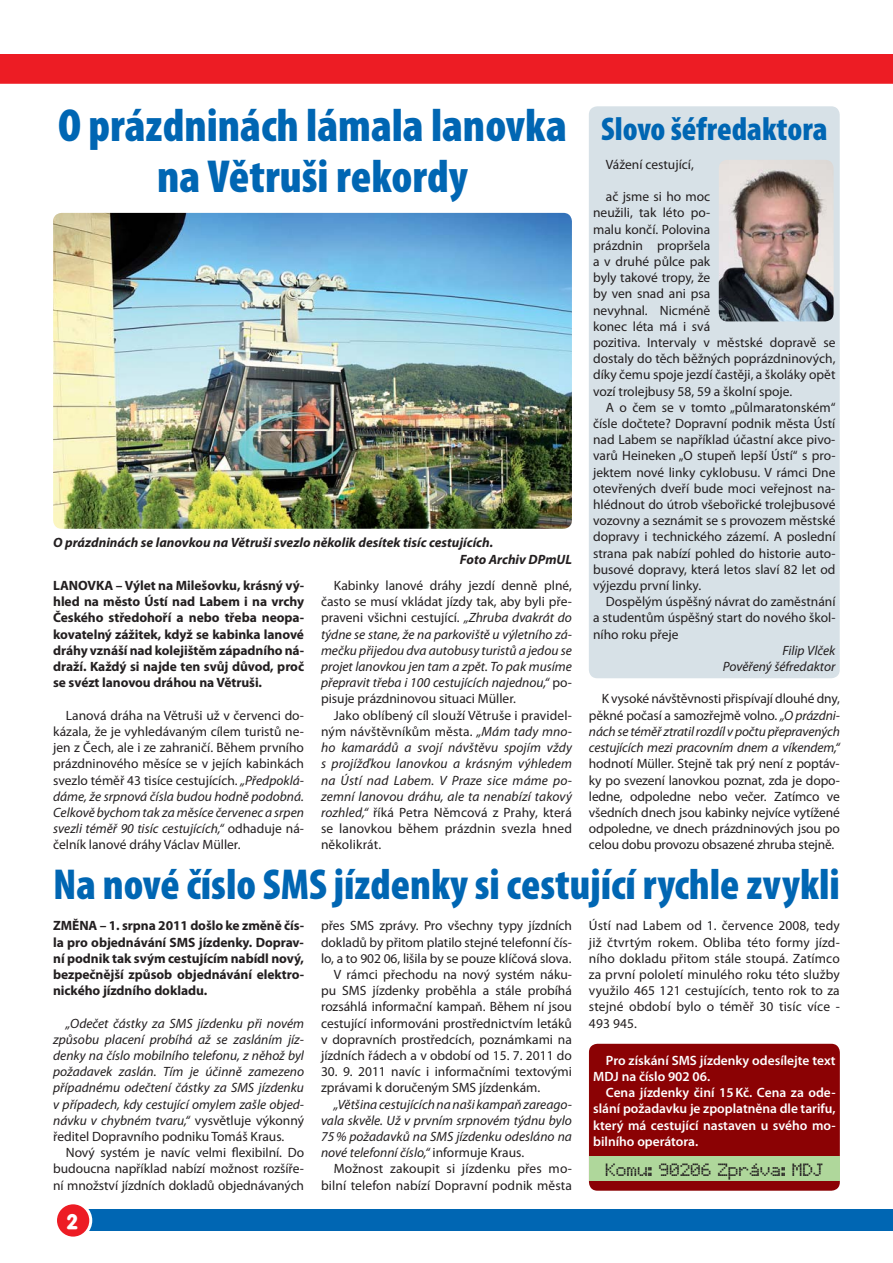
<style>
.page{position:relative;width:893px;height:1263px;background:#fff}
.page>*{position:absolute;margin:0;border:0;box-sizing:border-box;transform-origin:0 0}
.t1{font:900 condensed 46.5px/51px "Myriad Pro";color:#0066b3;text-align:center}
.t2{font:900 condensed 43.5px "Myriad Pro";color:#0066b3}
.t3{font:900 condensed 33px "Myriad Pro";color:#0066b3}
.t4{font:21px "Elektra";color:#231f20}
.t5{font:700 21px "Vogue";color:#fff}
.t6{font:13.5px/16.2px "Myriad Pro";color:#231f20;text-align:justify}
.t7{font:italic 13.5px/16.2px "Myriad Pro";color:#231f20;text-align:justify}
.t8{font:700 13.5px/16.2px "Myriad Pro";letter-spacing:-.005em;color:#231f20;text-align:justify}
.t9{font:600 13.5px/16.2px "Myriad Pro";color:#fff}
.t10{font:italic 700 13.5px/16.2px "Myriad Pro";color:#231f20}
.s1{font-style:italic}
.s2{font-style:normal}
</style>
<div class="page">
<img style="left:53px;top:213px;width:519px;height:316px;border-radius:9px">
<div style="left:589px;top:106px;width:251px;height:572px;background:#d7e1e7;border-radius:9px"></div>
<img style="left:719px;top:160px;width:115px;height:161px;border-radius:9px">
<div style="left:71px;top:1210px;width:822px;height:21px;background:#0066b3"></div>
<div style="left:56px;top:1203px;width:35px;height:35px;background:#ed1c24;border-radius:50%"></div>
<div style="left:54px;top:1201px;width:38px;height:38px;border:3px solid #fff;border-radius:50%"></div>
<div style="left:0;top:54px;width:893px;height:30px;background:#ed1c24"></div>
<div style="left:589px;top:1044px;width:251px;height:147px;background:#8b0204;border-radius:9px"></div>
<div style="left:589px;top:1156px;width:251px;height:25px;background:#afd79b"></div>
<h1 class="t1" style="left:58px;top:105px;width:511px">O prázdninách lámala lanovka na Větruši rekordy</h1>
<p class="t10" style="left:460px;top:536px;width:114px;text-indent:-407px">O prázdninách se lanovkou na Větruši svezlo několik desítek tisíc cestujících.<br>Foto Archiv DPmUL</p>
<p class="t8" style="left:53px;top:579px;width:252px">LANOVKA – Výlet na Milešovku, krásný vý&shy;hled na město Ústí nad Labem i na vrchy Českého středohoří a nebo třeba neopa&shy;kovatelný zážitek, když se kabinka lanové dráhy vznáší nad kolejištěm západního ná&shy;draží. Každý si najde ten svůj důvod, proč se svézt lanovou dráhou na Větruši.</p>
<p class="t6" style="left:53px;top:708px;width:252px;text-indent:13px">Lanová dráha na Větruši už v červenci do&shy;kázala, že je vyhledávaným cílem turistů ne&shy;jen z Čech, ale i ze zahraničí. Během prvního prázdninového měsíce se v jejích kabinkách svezlo téměř 43 tisíce cestujících. <span class="s1">„Předpoklá&shy;dáme, že srpnová čísla budou hodně podobná.<br>Celkově bychom tak za měsíce červenec a srpen svezli téměř 90 tisíc cestujících,“</span> odhaduje ná&shy;čelník lanové dráhy Václav Müller.</p>
<p class="t7" style="left:321px;top:579px;width:252px;text-indent:13px"><span class="s2">Kabinky lanové dráhy jezdí denně plné, často se musí vkládat jízdy tak, aby byli pře&shy;praveni všichni cestující.</span> „Zhruba dvakrát do týdne se stane, že na parkoviště u výletního zá&shy;mečku přijedou dva autobusy turistů a jedou se projet lanovkou jen tam a zpět. To pak musíme přepravit třeba i 100 cestujících najednou,“ <span class="s2">po&shy;pisuje prázdninovou situaci Müller.</span></p>
<p class="t7" style="left:321px;top:708px;width:252px;text-indent:13px"><span class="s2">Jako oblíbený cíl slouží Větruše i pravidel&shy;ným návštěvníkům města.</span> „Mám tady mno&shy;ho kamarádů a svojí návštěvu spojím vždy s projížďkou lanovkou a krásným výhledem na Ústí nad Labem. V Praze sice máme po&shy;zemní lanovou dráhu, ale ta nenabízí takový rozhled,“ <span class="s2">říká Petra Němcová z Prahy, která se lanovkou během prázdnin svezla hned několikrát.</span></p>
<h3 class="t3" style="left:601px;top:116px;width:228px">Slovo šéfredaktora</h3>
<p class="t6" style="left:606px;top:158px;width:89px">Vážení cestující,</p>
<p class="t6" style="left:593px;top:190px;width:244px;text-align:left;text-indent:13px">ač jsme si ho moc<br>neužili, tak léto po-<br>malu končí. Polovina<br>prázdnin propršela<br>a v druhé půlce pak<br>byly takové tropy, že<br>by ven snad ani psa<br>nevyhnal. Nicméně<br>konec léta má i svá<br>pozitiva. Intervaly v městské dopravě se dostaly do těch běžných poprázdninových, díky čemu spoje jezdí častěji, a školáky opět vozí trolejbusy 58, 59 a školní spoje.</p>
<p class="t6" style="left:593px;top:401px;width:244px;text-indent:13px">A o čem se v tomto „půlmaratonském“ čísle dočtete? Dopravní podnik města Ústí nad Labem se například účastní akce pivo&shy;varů Heineken „O stupeň lepší Ústí“ s pro&shy;jektem nové linky cyklobusu. V rámci Dne otevřených dveří bude moci veřejnost na&shy;hlédnout do útrob všebořické trolejbusové vozovny a seznámit se s provozem městské dopravy i technického zázemí. A poslední strana pak nabízí pohled do historie auto&shy;busové dopravy, která letos slaví 82 let od výjezdu první linky.</p>
<p class="t6" style="left:593px;top:595px;width:244px;text-indent:13px">Dospělým úspěšný návrat do zaměstnání a studentům úspěšný start do nového škol&shy;ního roku přeje</p>
<p class="t7" style="left:723px;top:644px;width:114px;text-align:right">Filip Vlček<br>Pověřený šéfredaktor</p>
<p class="t7" style="left:589px;top:692px;width:252px;text-indent:13px"><span class="s2">K vysoké návštěvnosti přispívají dlouhé dny, pěkné počasí a samozřejmě volno.</span> „O prázdni&shy;nách se téměř ztratil rozdíl v počtu přepravených cestujících mezi pracovním dnem a víkendem,“</p>
<p class="t6" style="left:589px;top:757px;width:252px">hodnotí Müller. Stejně tak prý není z poptáv&shy;ky po svezení lanovkou poznat, zda je dopo&shy;ledne, odpoledne nebo večer. Zatímco ve všedních dnech jsou kabinky nejvíce vytížené odpoledne, ve dnech prázdninových jsou po celou dobu provozu obsazené zhruba stejně.</p>
<h2 class="t2" style="left:53px;top:868px;width:788px">Na nové číslo SMS jízdenky si cestující rychle zvykli</h2>
<p class="t8" style="left:53px;top:919px;width:252px">ZMĚNA – 1. srpna 2011 došlo ke změně čís&shy;la pro objednávání SMS jízdenky. Doprav&shy;ní podnik tak svým cestujícím nabídl nový, bezpečnější způsob objednávání elektro&shy;nického jízdního dokladu.</p>
<p class="t7" style="left:53px;top:1016px;width:252px;text-indent:13px">„Odečet částky za SMS jízdenku při novém způsobu placení probíhá až se zasláním jíz&shy;denky na číslo mobilního telefonu, z něhož byl požadavek zaslán. Tím je účinně zamezeno případnému odečtení částky za SMS jízdenku v případech, kdy cestující omylem zašle objed&shy;návku v chybném tvaru,“ <span class="s2">vysvětluje výkonný ředitel Dopravního podniku Tomáš Kraus.</span></p>
<p class="t6" style="left:53px;top:1146px;width:252px;text-indent:13px">Nový systém je navíc velmi flexibilní. Do budoucna například nabízí možnost rozšíře&shy;ní množství jízdních dokladů objednávaných</p>
<p class="t6" style="left:589px;top:919px;width:252px">Ústí nad Labem od 1. července 2008, tedy již čtvrtým rokem. Obliba této formy jízd&shy;ního dokladu přitom stále stoupá. Zatímco za první pololetí minulého roku této služby využilo 465 121 cestujících, tento rok to za stejné období bylo o téměř 30 tisíc více - 493 945.</p>
<p class="t6" style="left:321px;top:919px;width:252px;text-align:right">přes SMS zprávy. Pro všechny typy jízdních dokladů by přitom platilo stejné telefonní čís&shy;lo, a to 902 06, lišila by se pouze klíčová slova.<br>V rámci přechodu na nový systém náku&shy;pu SMS jízdenky proběhla a stále probíhá rozsáhlá informační kampaň. Během ní jsou cestující informováni prostřednictvím letáků v dopravních prostředcích, poznámkami na jízdních řádech a v období od 15. 7. 2011 do</p>
<p class="t6" style="left:321px;top:1065px;width:252px">30. 9. 2011 navíc i informačními textovými zprávami k doručeným SMS jízdenkám.</p>
<p class="t7" style="left:321px;top:1097px;width:252px;text-indent:13px">„Většina cestujících na naši kampaň zareago&shy;vala skvěle. Už v prvním srpnovém týdnu bylo 75 % požadavků na SMS jízdenku odesláno na nové telefonní číslo,“ <span class="s2">informuje Kraus.</span></p>
<p class="t6" style="left:321px;top:1162px;width:252px;text-align:right">Možnost zakoupit si jízdenku přes mo&shy;bilní telefon nabízí Dopravní podnik města</p>
<p class="t9" style="left:593px;top:1053px;width:244px;text-indent:13px">Pro získání SMS jízdenky odesílejte text<br>MDJ na číslo 902 06.</p>
<p class="t9" style="left:593px;top:1086px;width:244px;text-align:justify;text-indent:13px">Cena jízdenky činí 15 Kč. Cena za ode&shy;slání požadavku je zpoplatněna dle tarifu, který má cestující nastaven u svého mo&shy;bilního operátora.</p>
<h3 class="t4" style="left:605px;top:1159px;width:220px">Komu: 90206 Zpráva: MDJ</h3>
<h3 class="t5" style="left:67px;top:1208px;width:14px">2</h3>
</div>
